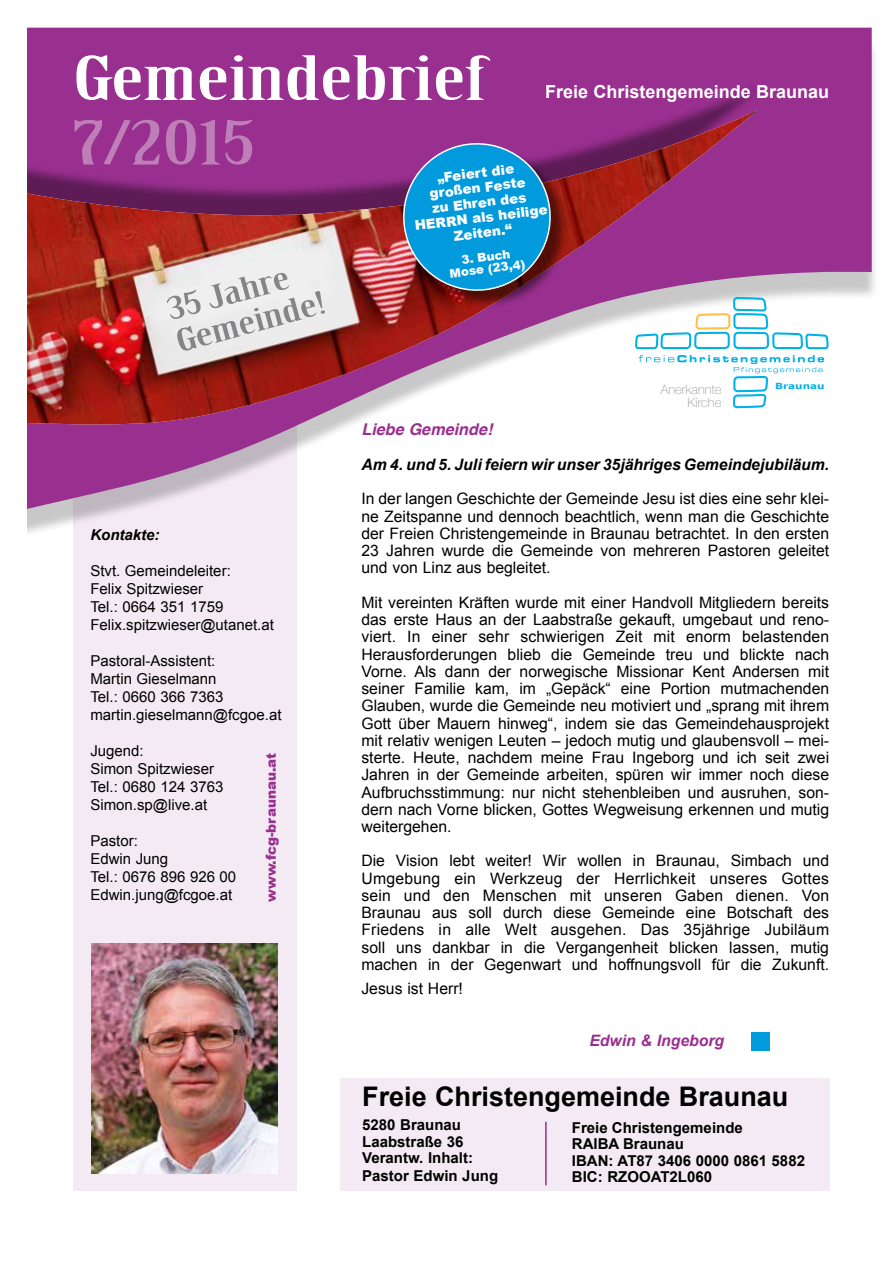
<style>
.page{position:relative;width:893px;height:1263px;background:#fff}
.page>*{position:absolute;margin:0;border:0;box-sizing:border-box;transform-origin:0 0}
.t1{font:59.7px "Birch Std";color:#fff;scale:2 1}
.t2{font:59.7px "Birch Std";color:#be7eb8;scale:2 1}
.t3{font:30.75px/33.3px "Birch Std";color:#858486;scale:2 1}
.t4{font:700 27px "Arial";color:#000}
.t5{font:700 18px "Arial";color:#fff}
.t6{font:italic 700 16.2px "Helvetica";color:#992f8f}
.t7{font:15.75px/17.2px "Arial";color:#000;text-align:justify}
.t8{font:italic 700 15.75px "Arial";color:#000}
.t9{font:italic 700 15.75px "Arial";color:#992f8f}
.t10{font:15px/18px "Arial";color:#000}
.t11{font:700 15px/16.5px "Arial";color:#000}
.t12{font:italic 700 15px "Arial";color:#000}
.t13{font:900 13.5px/15px "Arial";color:#fff;text-align:center}
.t14{font:900 13.5px "Arial";color:#992f8f}
.t15{font:100 13.05px/13px "Helvetica Neue";color:#9a999b;text-align:right}
.t16{font:900 12px/12px "Arial";color:#fff;text-align:center}
.t17{font:700 8.4px "Verdana";color:#00b1e7;scale:1.24 1}
</style>
<div class="page">
<div style="left:73px;top:403px;width:223px;height:788px;background:#f3eaf4"></div>
<div style="left:340px;top:1078px;width:489px;height:113px;background:#f3eaf4"></div>
<div style="left:0;top:41px;width:879px;height:503px;background:#000;opacity:.22"></div>
<svg style="left:27px;top:27px;width:845px;height:489px"></svg>
<div style="left:13px;top:82px;width:751px;height:329px;background:#992f8f"></div>
<img style="left:27px;top:110px;width:730px;height:317px">
<div style="left:0;top:0;width:27px;height:570px;background:#fff"></div>
<hr style="left:545px;top:1122px;width:2px;height:63px;background:#992f8f">
<img style="left:92px;top:944px;width:185px;height:229px">
<div style="left:405px;top:145px;width:164px;height:164px;background:#000;opacity:.5"></div>
<svg style="left:399px;top:139px;width:155px;height:155px;background:#2d7cb8"></svg>
<div style="left:752px;top:1032px;width:18px;height:18px;background:#009add"></div>
<svg style="left:639px;top:355px;width:185px;height:53px"></svg>
<svg style="left:635px;top:297px;width:194px;height:52px"></svg>
<h1 class="t1" style="left:73px;top:45px;width:207px">Gemeindebrief</h1>
<h1 class="t2" style="left:73px;top:109px;width:93px">7/2015</h1>
<p class="t13" style="left:408px;top:173px;width:135px;rotate:-7deg">„Feiert die<br>großen Feste<br>zu Ehren des<br>HERRN als heilige<br>Zeiten.“</p>
<p class="t16" style="left:447px;top:255px;width:78px;rotate:-7deg">3. Buch<br>Mose (23,4)</p>
<p class="t5" style="left:545px;top:80px;width:286px">Freie Christengemeinde Braunau</p>
<h2 class="t3" style="left:164px;top:294px;width:78px;rotate:-15deg">35 Jahre<br>Gemeinde!</h2>
<p class="t12" style="left:90px;top:525px;width:71px">Kontakte:</p>
<p class="t10" style="left:90px;top:562px;width:185px">Stvt. Gemeindeleiter:<br>Felix Spitzwieser<br>Tel.: 0664 351 1759<br>Felix.spitzwieser@utanet.at</p>
<p class="t10" style="left:90px;top:652px;width:193px">Pastoral-Assistent:<br>Martin Gieselmann<br>Tel.: 0660 366 7363 martin.gieselmann@fcgoe.at</p>
<p class="t10" style="left:90px;top:742px;width:135px">Jugend:<br>Simon Spitzwieser<br>Tel.: 0680 124 3763<br>Simon.sp@live.at</p>
<p class="t10" style="left:90px;top:832px;width:147px">Pastor:<br>Edwin Jung<br>Tel.: 0676 896 926 00<br>Edwin.jung@fcgoe.at</p>
<p class="t14" style="left:261px;top:902px;width:150px;rotate:-90deg">www.fcg-braunau.at</p>
<p class="t15" style="left:661px;top:382px;width:62px">Anerkannte<br>Kirche</p>
<p class="t17" style="left:775px;top:380px;width:41px">Braunau</p>
<p class="t6" style="left:361px;top:416px;width:132px">Liebe Gemeinde!</p>
<p class="t8" style="left:361px;top:454px;width:469px">Am 4. und 5. Juli feiern wir unser 35jähriges Gemeindejubiläum.</p>
<p class="t7" style="left:361px;top:490px;width:469px">In der langen Geschichte der Gemeinde Jesu ist dies eine sehr klei&shy;ne Zeitspanne und dennoch beachtlich, wenn man die Geschichte der Freien Christengemeinde in Braunau betrachtet. In den ersten 23 Jahren wurde die Gemeinde von mehreren Pastoren geleitet und von Linz aus begleitet.</p>
<p class="t7" style="left:361px;top:594px;width:469px">Mit vereinten Kräften wurde mit einer Handvoll Mitgliedern bereits das erste Haus an der Laabstraße gekauft, umgebaut und reno&shy;viert. In einer sehr schwierigen Zeit mit enorm belastenden Herausforderungen blieb die Gemeinde treu und blickte nach Vorne. Als dann der norwegische Missionar Kent Andersen mit seiner Familie kam, im „Gepäck“ eine Portion mutmachenden Glauben, wurde die Gemeinde neu motiviert und „sprang mit ihrem Gott über Mauern hinweg“, indem sie das Gemeindehausprojekt mit relativ wenigen Leuten – jedoch mutig und glaubensvoll – mei&shy;sterte. Heute, nachdem meine Frau Ingeborg und ich seit zwei Jahren in der Gemeinde arbeiten, spüren wir immer noch diese Aufbruchsstimmung: nur nicht stehenbleiben und ausruhen, son&shy;dern nach Vorne blicken, Gottes Wegweisung erkennen und mutig weitergehen.</p>
<p class="t7" style="left:361px;top:852px;width:469px">Die Vision lebt weiter! Wir wollen in Braunau, Simbach und Umgebung ein Werkzeug der Herrlichkeit unseres Gottes sein und den Menschen mit unseren Gaben dienen. Von Braunau aus soll durch diese Gemeinde eine Botschaft des Friedens in alle Welt ausgehen. Das 35jährige Jubiläum soll uns dankbar in die Vergangenheit blicken lassen, mutig machen in der Gegenwart und hoffnungsvoll für die Zukunft.</p>
<p class="t7" style="left:361px;top:980px;width:103px">Jesus ist Herr!</p>
<p class="t9" style="left:589px;top:1030px;width:136px">Edwin &amp; Ingeborg</p>
<h3 class="t4" style="left:362px;top:1079px;width:428px">Freie Christengemeinde Braunau</h3>
<p class="t11" style="left:362px;top:1117px;width:112px">5280 Braunau<br>Laabstraße 36<br>Verantw. Inhalt:</p>
<p class="t11" style="left:362px;top:1168px;width:137px">Pastor Edwin Jung</p>
<p class="t11" style="left:572px;top:1120px;width:235px">Freie Christengemeinde<br>RAIBA Braunau<br>IBAN: AT87 3406 0000 0861 5882<br>BIC: RZOOAT2L060</p>
</div>
